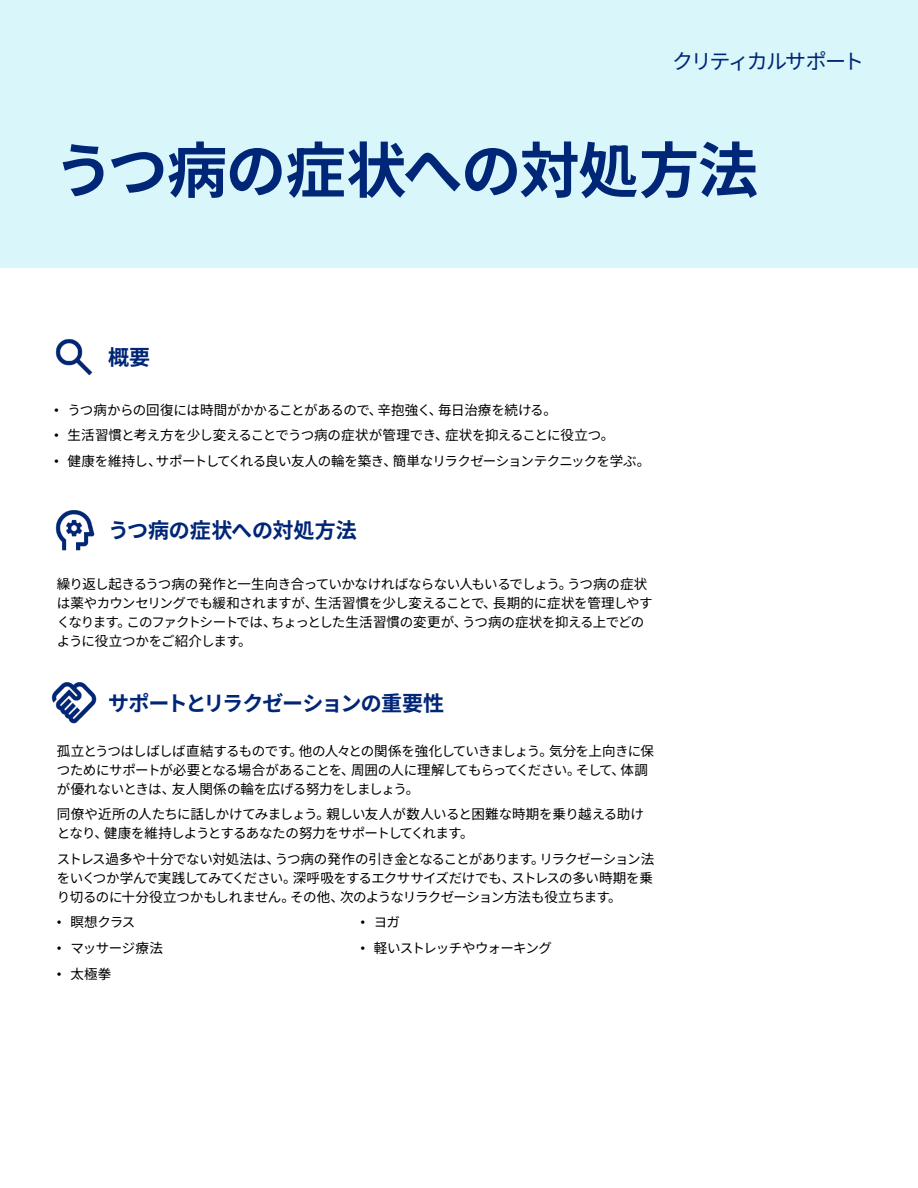
<style>
.page{position:relative;width:918px;height:1188px;background:#fff}
.page>*{position:absolute;margin:0;border:0;box-sizing:border-box;transform-origin:0 0}
.Headline{font:700 60px "Noto Sans JP";letter-spacing:-.02em;color:#002677}
.Subhead{font:700 21px "Noto Sans JP";letter-spacing:-.03em;color:#002677}
.Subhead-2{font:700 21px "Noto Sans JP";letter-spacing:-.01em;color:#002677}
.Product_label_-_Right_aligned{font:21px "Noto Sans JP";letter-spacing:-.105em;color:#002677}
.Body{font:13.5px/18.9px "Noto Sans JP";letter-spacing:-.035em;color:#000}
.Body-2{font:13.5px "Noto Sans JP";letter-spacing:-.055em;color:#000}
.s1{font-family:"Arial"}
</style>
<div class="page">
<div style="left:0;top:0;width:918px;height:268px;background:#d9f6fa"></div>
<img style="left:55px;top:339px;width:38px;height:37px">
<img style="left:55px;top:510px;width:40px;height:41px">
<img style="left:51px;top:682px;width:46px;height:42px">
<p class="Product_label_-_Right_aligned" style="left:672px;top:50px;width:193px">クリティカルサポート</p>
<p class="Headline" style="left:54px;top:137px;width:705px">うつ病の症状への対処方法</p>
<p class="Subhead" style="left:108px;top:346px;width:44px">概要</p>
<p class="Body" style="left:54px;top:401px;width:504px"><span class="s1">•</span> うつ病からの回復には時間がかかることがあるので、辛抱強く、毎日治療を続ける。</p>
<p class="Body" style="left:54px;top:426px;width:562px"><span class="s1">•</span> 生活習慣と考え方を少し変えることでうつ病の症状が管理でき、症状を抑えることに役立つ。</p>
<p class="Body" style="left:54px;top:452px;width:598px"><span class="s1">•</span> 健康を維持し、サポートしてくれる良い友人の輪を築き、簡単なリラクゼーションテクニックを学ぶ。</p>
<p class="Subhead-2" style="left:108px;top:519px;width:250px">うつ病の症状への対処方法</p>
<p class="Body" style="left:57px;top:575px;width:597px">繰り返し起きるうつ病の発作と一生向き合っていかなければならない人もいるでしょう。うつ病の症状は薬やカウンセリングでも緩和されますが、生活習慣を少し変えることで、長期的に症状を管理しやすくなります。このファクトシートでは、ちょっとした生活習慣の変更が、うつ病の症状を抑える上でどのように役立つかをご紹介します。</p>
<p class="Subhead" style="left:108px;top:691px;width:338px">サポートとリラクゼーションの重要性</p>
<p class="Body" style="left:57px;top:742px;width:598px">孤立とうつはしばしば直結するものです。他の人々との関係を強化していきましょう。気分を上向きに保つためにサポートが必要となる場合があることを、周囲の人に理解してもらってください。そして、体調が優れないときは、友人関係の輪を広げる努力をしましょう。</p>
<p class="Body" style="left:57px;top:805px;width:588px">同僚や近所の人たちに話しかけてみましょう。親しい友人が数人いると困難な時期を乗り越える助けとなり、健康を維持しようとするあなたの努力をサポートしてくれます。</p>
<p class="Body" style="left:57px;top:850px;width:599px;text-align:justify">ストレス過多や十分でない対処法は、うつ病の発作の引き金となることがあります。リラクゼーション法をいくつか学んで実践してみてください。深呼吸をするエクササイズだけでも、ストレスの多い時期を乗り切るのに十分役立つかもしれません。その他、次のようなリラクゼーション方法も役立ちます。</p>
<p class="Body" style="left:57px;top:913px;width:80px"><span class="s1">•</span> 瞑想クラス</p>
<p class="Body" style="left:57px;top:939px;width:107px"><span class="s1">•</span> マッサージ療法</p>
<p class="Body" style="left:57px;top:965px;width:56px"><span class="s1">•</span> 太極拳</p>
<p class="Body" style="left:360px;top:913px;width:41px"><span class="s1">•</span> ヨガ</p>
<p class="Body-2" style="left:360px;top:940px;width:193px"><span class="s1">•</span> 軽いストレッチやウォーキング</p>
</div>
